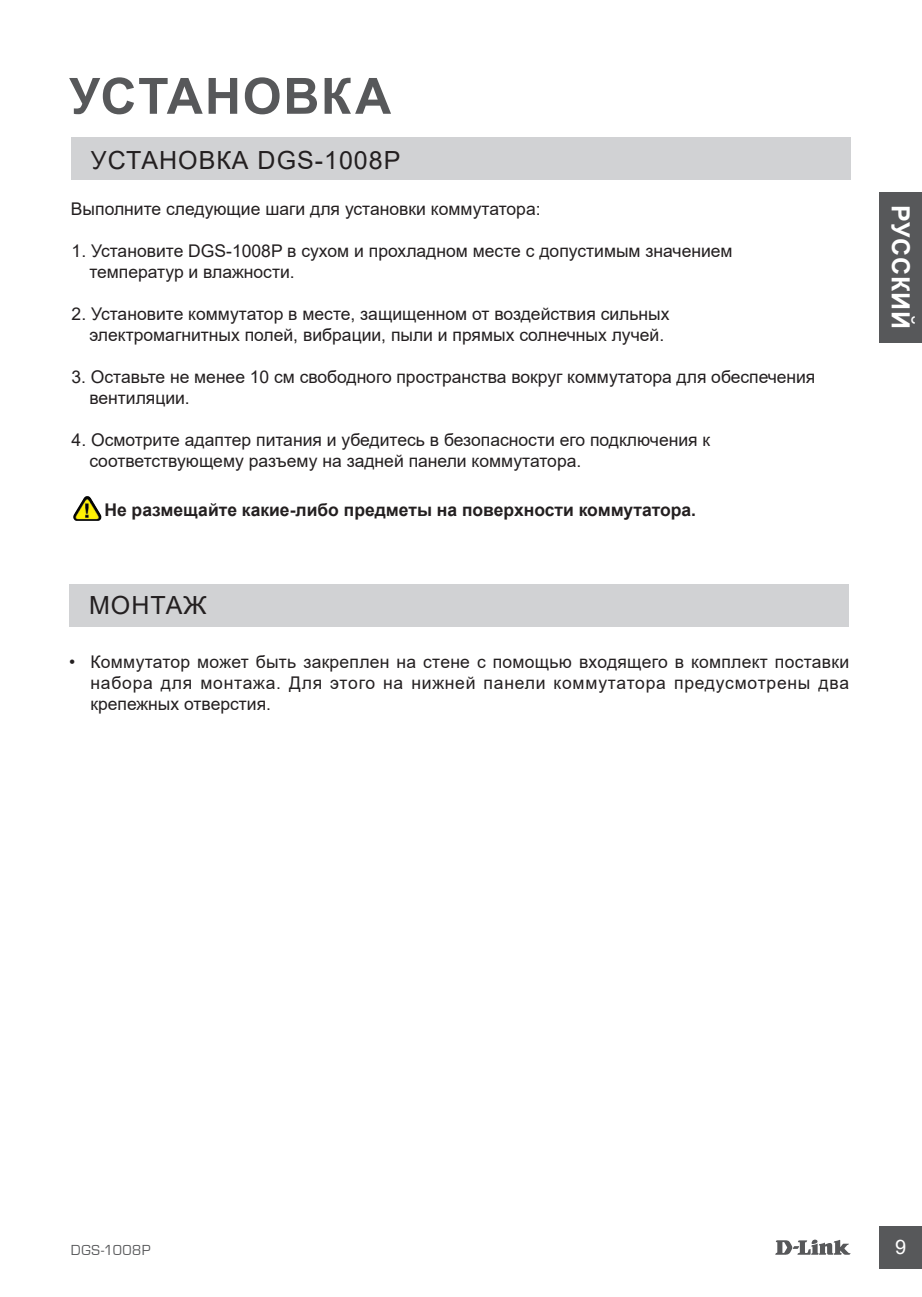
<style>
.page{position:relative;width:922px;height:1297px;background:#fff}
.page>*{position:absolute;margin:0;border:0;box-sizing:border-box;transform-origin:0 0}
.t1{font:700 50px "Arial";letter-spacing:.03em;color:#57585a}
.t2{font:25px "Arial";letter-spacing:.04em;color:#231f20}
.t3{font:700 25px "Arial";letter-spacing:.035em;color:#fff}
.t4{font:20px "Arial";color:#fff}
.t5{font:17.5px/21px "Arial";color:#231f20}
.t6{font:700 17.5px "Arial";color:#231f20}
.t7{font:15px "Eurostile";letter-spacing:.04em;color:#57585a}
</style>
<div class="page">
<div style="left:71px;top:138px;width:779px;height:42px;background:#d1d2d4"></div>
<img style="left:73px;top:496px;width:14px;height:22px">
<div style="left:69px;top:585px;width:779px;height:42px;background:#d1d2d4"></div>
<div style="left:879px;top:192px;width:42px;height:150px;background:#57585a"></div>
<svg style="left:775px;top:1239px;width:75px;height:16px"></svg>
<div style="left:879px;top:1226px;width:42px;height:43px;background:#57585a"></div>
<h1 class="t1" style="left:69px;top:61px;width:323px">УСТАНОВКА</h1>
<h2 class="t2" style="left:91px;top:143px;width:311px">УСТАНОВКА DGS-1008P</h2>
<p class="t5" style="left:71px;top:198px;width:471px">Выполните следующие шаги для установки коммутатора:</p>
<p class="t5" style="left:89px;top:240px;width:644px;text-indent:-18px">1. Установите DGS-1008P в сухом и прохладном месте с допустимым значением температур и влажности.</p>
<p class="t5" style="left:89px;top:303px;width:581px;text-indent:-18px">2. Установите коммутатор в месте, защищенном от воздействия сильных электромагнитных полей, вибрации, пыли и прямых солнечных лучей.</p>
<p class="t5" style="left:89px;top:366px;width:727px;text-indent:-18px">3. Оставьте не менее 10 см свободного пространства вокруг коммутатора для обеспечения вентиляции.</p>
<p class="t5" style="left:89px;top:429px;width:622px;text-indent:-18px">4. Осмотрите адаптер питания и убедитесь в безопасности его подключения к соответствующему разъему на задней панели коммутатора.</p>
<p class="t6" style="left:104px;top:498px;width:593px">Не размещайте какие-либо предметы на поверхности коммутатора.</p>
<h2 class="t2" style="left:89px;top:588px;width:119px">МОНТАЖ</h2>
<p class="t5" style="left:90px;top:651px;width:760px;text-align:justify;text-indent:-21px">• Коммутатор может быть закреплен на стене с помощью входящего в комплект поставки набора для монтажа. Для этого на нижней панели коммутатора предусмотрены два крепежных отверстия.</p>
<h2 class="t3" style="left:918px;top:205px;width:126px;rotate:90deg">РУССКИЙ</h2>
<p class="t7" style="left:71px;top:1241px;width:81px">DGS-1008P</p>
<p class="t4" style="left:895px;top:1233px;width:13px">9</p>
</div>
